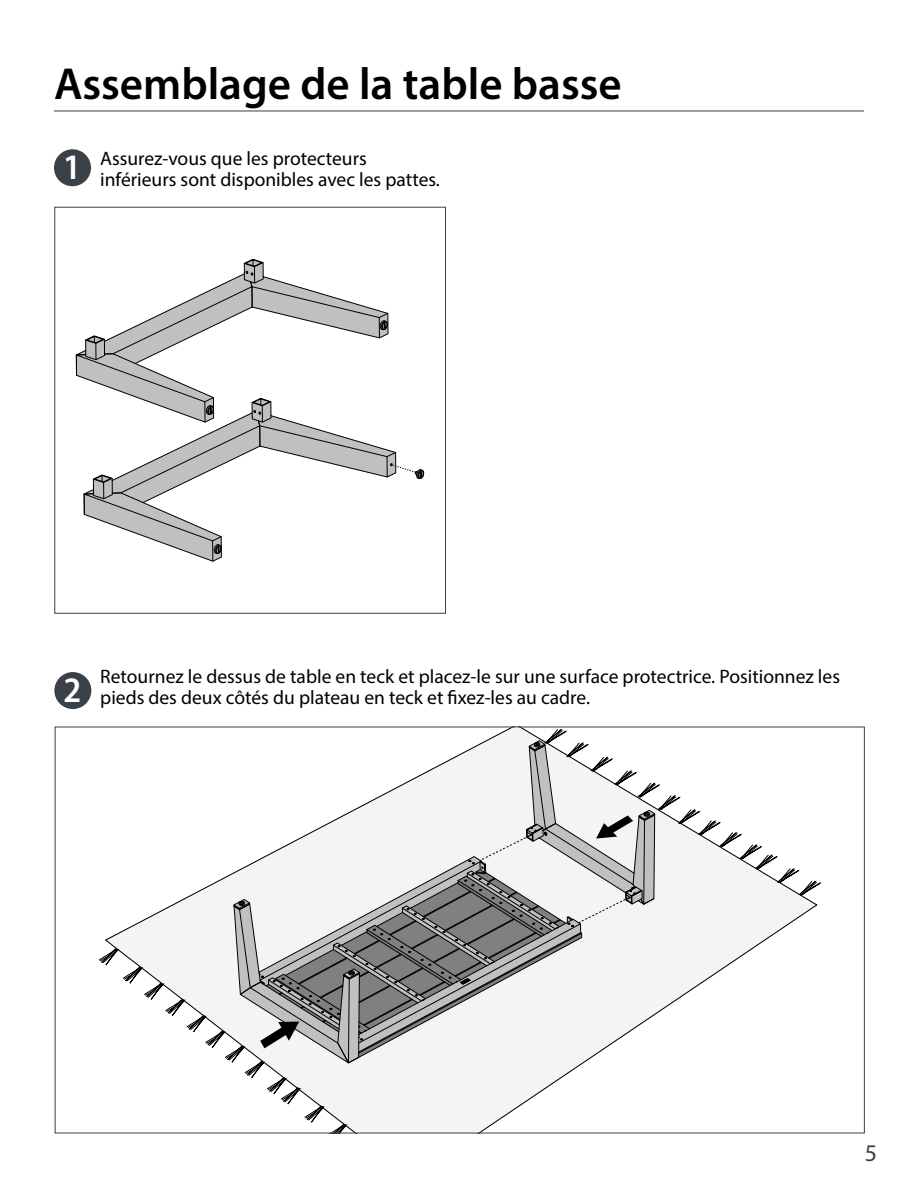
<style>
.page{position:relative;width:918px;height:1188px;background:#fff}
.page>*{position:absolute;margin:0;border:0;box-sizing:border-box;transform-origin:0 0}
.t1{font:600 45px "Myriad Pro";color:#000}
.t2{font:600 semi-condensed 36px "Myriad Pro";color:#fff}
.t3{font:24px "Myriad Pro";color:#3a4148}
.t4{font:19.5px/21px "Myriad Pro";color:#000}
</style>
<div class="page">
<hr style="left:54px;top:111px;width:810px;height:1px;background:#3a4148">
<svg style="left:76px;top:259px;width:348px;height:302px"></svg>
<svg style="left:99px;top:729px;width:722px;height:402px"></svg>
<div style="left:54px;top:149px;width:37px;height:37px;background:#3a4148;border-radius:50%"></div>
<div style="left:54px;top:672px;width:37px;height:37px;background:#3a4148;border-radius:50%"></div>
<h1 class="t1" style="left:54px;top:56px;width:569px">Assemblage de la table basse</h1>
<h2 class="t2" style="left:63px;top:147px;width:19px">1</h2>
<p class="t4" style="left:100px;top:147px;width:341px">Assurez-vous que les protecteurs inférieurs sont disponibles avec les pattes.</p>
<h2 class="t2" style="left:63px;top:670px;width:19px">2</h2>
<p class="t4" style="left:100px;top:665px;width:741px">Retournez le dessus de table en teck et placez-le sur une surface protectrice. Positionnez les pieds des deux côtés du plateau en teck et fixez-les au cadre.</p>
<p class="t3" style="left:865px;top:1138px;width:14px">5</p>
</div>
